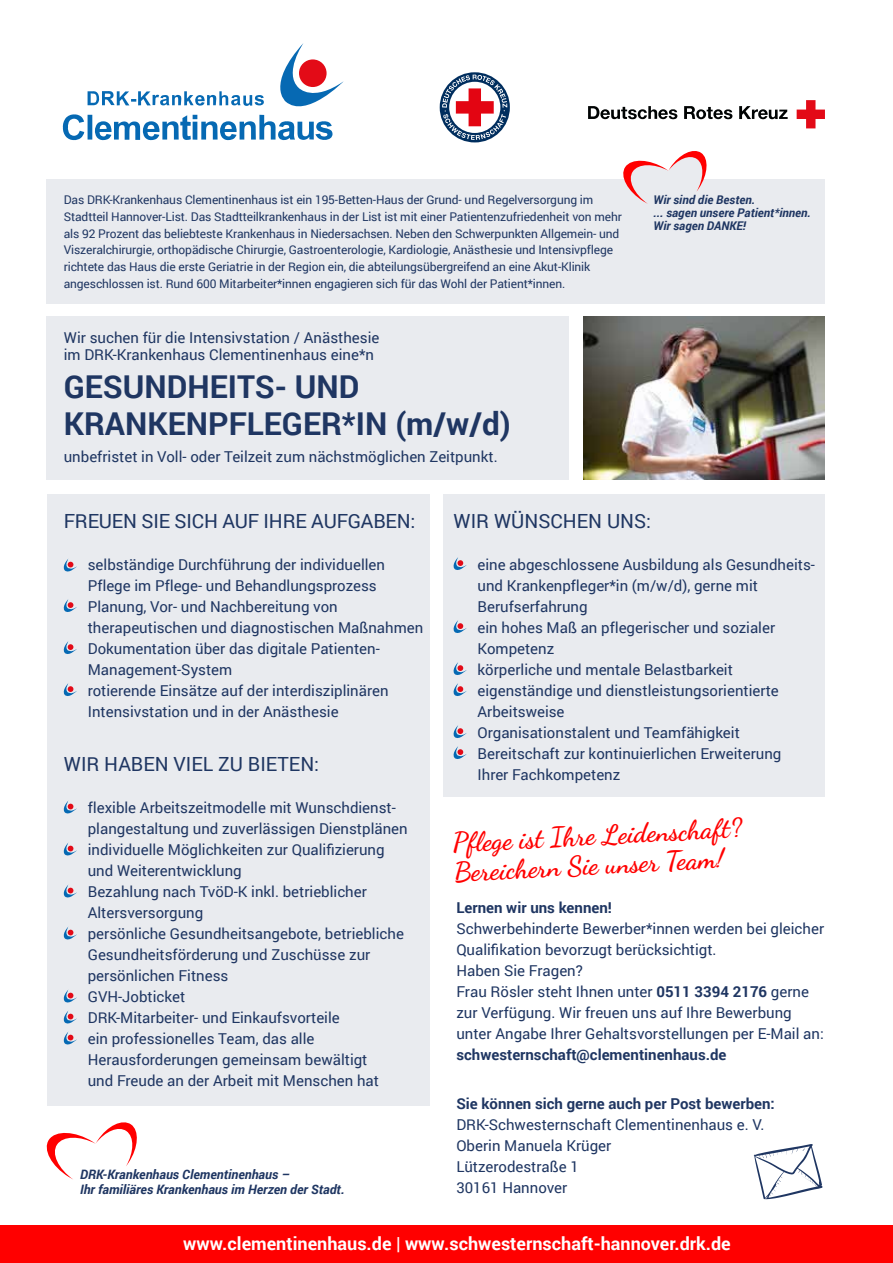
<style>
.page{position:relative;width:893px;height:1263px;background:#fff}
.page>*{position:absolute;margin:0;border:0;box-sizing:border-box;transform-origin:0 0}
.t1{font:700 31.5px/37.7px "Roboto";color:#1f3662}
.t2{font:700 27px/29.7px "Dancing Script";color:#f00}
.t3{font:19.5px "Roboto";color:#1f3662}
.t4{font:700 18px "Roboto";color:#fff}
.t5{font:15px/21px "Roboto";color:#1f3662}
.t6{font:700 15px "Roboto";color:#1f3662}
.t7{font:italic 700 13.05px/14.2px "Roboto";color:#1f3662}
.t8{font:12px/16.8px "Roboto";letter-spacing:-.01em;color:#1f3662}
.t9{font:italic 700 12px/13.2px "Roboto";color:#1f3662}
.s1{font-weight:700}
</style>
<div class="page">
<svg style="left:754px;top:1144px;width:69px;height:55px"></svg>
<div style="left:47px;top:179px;width:778px;height:124px;background:#e9ebef"></div>
<svg style="left:623px;top:151px;width:84px;height:53px"></svg>
<svg style="left:46px;top:1122px;width:91px;height:57px"></svg>
<div style="left:47px;top:316px;width:522px;height:164px;background:#e9ebef"></div>
<div style="left:47px;top:494px;width:382px;height:612px;background:#e9ebef"></div>
<div style="left:444px;top:494px;width:381px;height:302px;background:#e9ebef"></div>
<svg style="left:63px;top:558px;width:14px;height:14px"></svg>
<svg style="left:63px;top:599px;width:14px;height:13px"></svg>
<svg style="left:63px;top:641px;width:14px;height:13px"></svg>
<svg style="left:63px;top:683px;width:14px;height:13px"></svg>
<svg style="left:63px;top:800px;width:14px;height:14px"></svg>
<svg style="left:63px;top:842px;width:14px;height:14px"></svg>
<svg style="left:63px;top:884px;width:14px;height:14px"></svg>
<svg style="left:63px;top:926px;width:14px;height:14px"></svg>
<svg style="left:63px;top:989px;width:14px;height:56px"></svg>
<svg style="left:453px;top:557px;width:14px;height:13px"></svg>
<svg style="left:453px;top:620px;width:14px;height:13px"></svg>
<svg style="left:453px;top:662px;width:14px;height:34px"></svg>
<svg style="left:453px;top:725px;width:14px;height:34px"></svg>
<img style="left:583px;top:317px;width:242px;height:163px">
<div style="left:0;top:1226px;width:893px;height:37px;background:#f00"></div>
<svg style="left:63px;top:43px;width:281px;height:97px"></svg>
<svg style="left:588px;top:106px;width:89px;height:13px"></svg>
<svg style="left:684px;top:106px;width:48px;height:13px"></svg>
<svg style="left:739px;top:106px;width:49px;height:13px"></svg>
<svg style="left:797px;top:100px;width:28px;height:28px"></svg>
<svg style="left:440px;top:72px;width:70px;height:70px"></svg>
<svg style="left:442px;top:75px;width:65px;height:65px"></svg>
<p class="t8" style="left:64px;top:191px;width:559px">Das DRK-Krankenhaus Clementinenhaus ist ein 195-Betten-Haus der Grund- und Regelversorgung im Stadtteil Hannover-List. Das Stadtteilkrankenhaus in der List ist mit einer Patientenzufriedenheit von mehr als 92 Prozent das beliebteste Krankenhaus in Niedersachsen. Neben den Schwerpunkten Allgemein- und Viszeralchirurgie, orthopädische Chirurgie, Gastroenterologie, Kardiologie, Anästhesie und Intensivpflege richtete das Haus die erste Geriatrie in der Region ein, die abteilungsübergreifend an eine Akut-Klinik angeschlossen ist. Rund 600 Mitarbeiter*innen engagieren sich für das Wohl der Patient*innen.</p>
<p class="t9" style="left:653px;top:192px;width:159px">Wir sind die Besten.<br>... sagen unsere Patient*innen.<br>Wir sagen DANKE!</p>
<p class="t5" style="left:64px;top:329px;width:317px;line-height:16.5px">Wir suchen für die Intensivstation / Anästhesie im DRK-Krankenhaus Clementinenhaus eine*n</p>
<h1 class="t1" style="left:64px;top:366px;width:449px">GESUNDHEITS- UND<br>KRANKENPFLEGER*IN (m/w/d)</h1>
<p class="t5" style="left:64px;top:446px;width:435px">unbefristet in Voll- oder Teilzeit zum nächstmöglichen Zeitpunkt.</p>
<h3 class="t3" style="left:64px;top:507px;width:353px">FREUEN SIE SICH AUF IHRE AUFGABEN:</h3>
<p class="t5" style="left:88px;top:554px;width:337px">selbständige Durchführung der individuellen Pflege im Pflege- und Behandlungsprozess Planung, Vor- und Nachbereitung von therapeutischen und diagnostischen Maßnahmen Dokumentation über das digitale Patienten-Management-System<br>rotierende Einsätze auf der interdisziplinären Intensivstation und in der Anästhesie</p>
<h3 class="t3" style="left:64px;top:750px;width:257px">WIR HABEN VIEL ZU BIETEN:</h3>
<p class="t5" style="left:88px;top:797px;width:321px">flexible Arbeitszeitmodelle mit Wunschdienst&shy;plangestaltung und zuverlässigen Dienstplänen individuelle Möglichkeiten zur Qualifizierung und Weiterentwicklung<br>Bezahlung nach TvöD-K inkl. betrieblicher Altersversorgung<br>persönliche Gesundheitsangebote, betriebliche Gesundheitsförderung und Zuschüsse zur persönlichen Fitness<br>GVH-Jobticket<br>DRK-Mitarbeiter- und Einkaufsvorteile<br>ein professionelles Team, das alle Herausforderungen gemeinsam bewältigt<br>und Freude an der Arbeit mit Menschen hat</p>
<p class="t7" style="left:80px;top:1167px;width:266px">DRK-Krankenhaus Clementinenhaus –<br>Ihr familiäres Krankenhaus im Herzen der Stadt.</p>
<h3 class="t3" style="left:454px;top:507px;width:199px">WIR WÜNSCHEN UNS:</h3>
<p class="t5" style="left:478px;top:554px;width:339px">eine abgeschlossene Ausbildung als Gesundheits&shy;und Krankenpfleger*in (m/w/d), gerne mit Berufserfahrung<br>ein hohes Maß an pflegerischer und sozialer Kompetenz<br>körperliche und mentale Belastbarkeit eigenständige und dienstleistungsorientierte Arbeitsweise<br>Organisationstalent und Teamfähigkeit Bereitschaft zur kontinuierlichen Erweiterung Ihrer Fachkompetenz</p>
<h2 class="t2" style="left:452px;top:827px;width:292px;rotate:-3deg">Pflege ist Ihre Leidenschaft?<br>Bereichern Sie unser Team!</h2>
<p class="t6" style="left:456px;top:897px;width:157px">Lernen wir uns kennen!</p>
<p class="t5" style="left:456px;top:917px;width:369px">Schwerbehinderte Bewerber*innen werden bei gleicher Qualifikation bevorzugt berücksichtigt.<br>Haben Sie Fragen?<br>Frau Rösler steht Ihnen unter <span class="s1">0511 3394 2176</span> gerne zur Verfügung. Wir freuen uns auf Ihre Bewerbung unter Angabe Ihrer Gehaltsvorstellungen per E-Mail an:</p>
<p class="t6" style="left:456px;top:1044px;width:272px">schwesternschaft@clementinenhaus.de</p>
<p class="t6" style="left:456px;top:1093px;width:320px">Sie können sich gerne auch per Post bewerben:</p>
<p class="t5" style="left:456px;top:1113px;width:310px">DRK-Schwesternschaft Clementinenhaus e. V.<br>Oberin Manuela Krüger<br>Lützerodestraße 1<br>30161 Hannover</p>
<p class="t4" style="left:183px;top:1231px;width:549px">www.clementinenhaus.de | www.schwesternschaft-hannover.drk.de</p>
</div>
